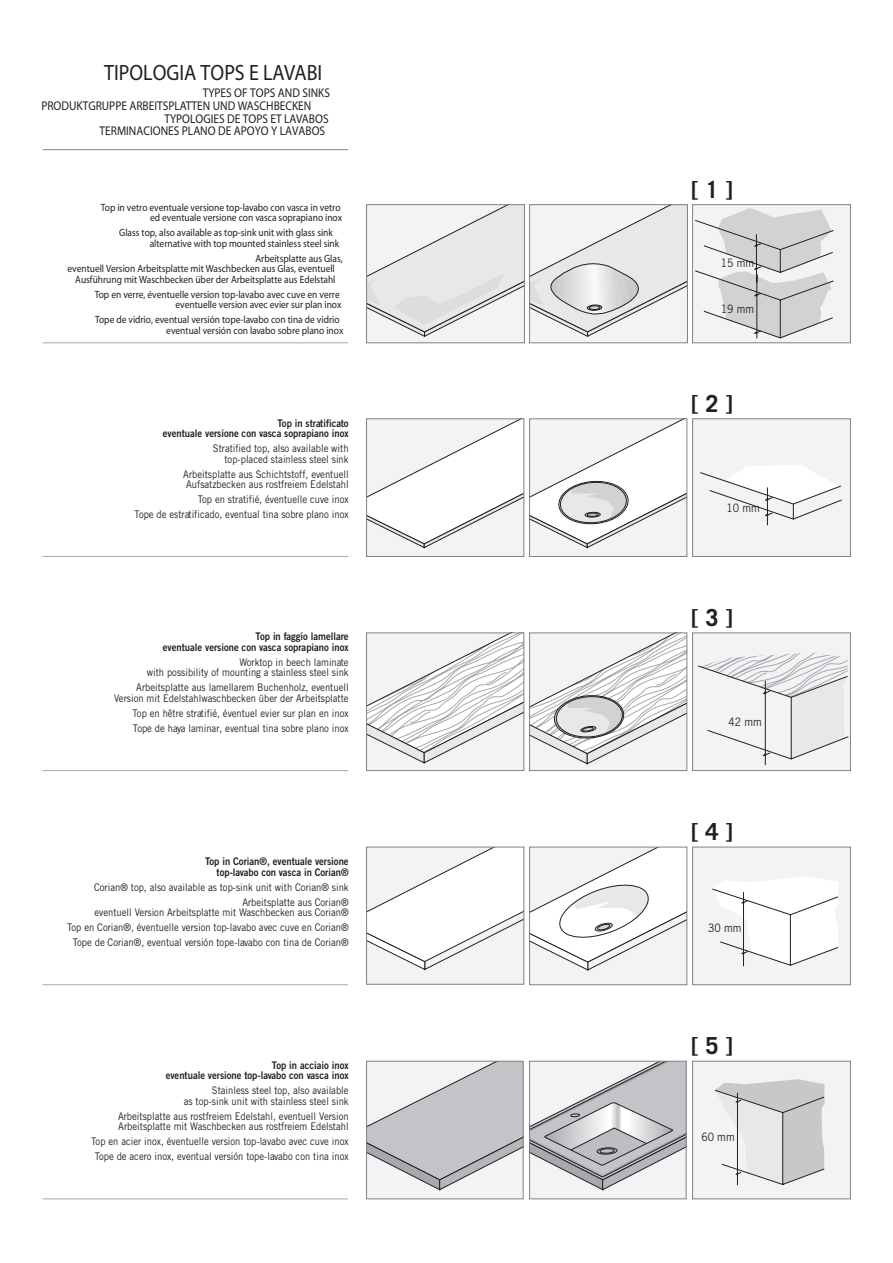
<style>
.page{position:relative;width:893px;height:1263px;background:#fff}
.page>*{position:absolute;margin:0;border:0;box-sizing:border-box;transform-origin:0 0}
.t1{font:700 23.55px "Trade Gothic";color:#231f20}
.t2{font:22.2px "Trade Gothic Bold Two";color:#231f20;scale:.9 1}
.t3{font:12.75px "Trade Gothic";color:#231f20;scale:.9 1}
.t4{font:11.55px "Trade Gothic";color:#231f20;scale:.9 1}
.t5{font:10.5px/10.5px "Trade Gothic";color:#231f20;text-align:right;scale:.9 1}
.t6{font:10.5px/10.5px "Trade Gothic Bold Two";color:#231f20;text-align:right;scale:.9 1}
</style>
<div class="page">
<hr style="left:43px;top:149px;width:305px;height:1px;background:#808285">
<hr style="left:43px;top:342px;width:305px;height:1px;background:#a8a9ad">
<div style="left:692px;top:204px;width:159px;height:139px;background:#f2f3f4;border:1px solid #808285"></div>
<div style="left:367px;top:205px;width:157px;height:138px;background:#f2f3f4"></div>
<div style="left:366px;top:204px;width:159px;height:139px;border:1px solid #808285"></div>
<svg style="left:367px;top:205px;width:157px;height:132px"></svg>
<div style="left:530px;top:205px;width:157px;height:138px;background:#f2f3f4"></div>
<svg style="left:531px;top:206px;width:155px;height:131px"></svg>
<div style="left:529px;top:204px;width:159px;height:139px;border:1px solid #808285"></div>
<hr style="left:43px;top:556px;width:305px;height:1px;background:#a8a9ad">
<div style="left:692px;top:418px;width:159px;height:139px;background:#f2f3f4;border:1px solid #808285"></div>
<div style="left:367px;top:419px;width:157px;height:137px;background:#f2f3f4"></div>
<svg style="left:368px;top:420px;width:154px;height:128px"></svg>
<div style="left:366px;top:418px;width:158px;height:139px;border:1px solid #808285"></div>
<div style="left:530px;top:419px;width:157px;height:137px;background:#f2f3f4"></div>
<div style="left:529px;top:418px;width:158px;height:139px;border:1px solid #808285"></div>
<svg style="left:530px;top:419px;width:157px;height:129px"></svg>
<svg style="left:587px;top:513px;width:11px;height:4px"></svg>
<hr style="left:43px;top:770px;width:305px;height:1px;background:#a8a9ad">
<div style="left:692px;top:632px;width:159px;height:139px;background:#f2f3f4;border:1px solid #808285"></div>
<div style="left:367px;top:633px;width:157px;height:137px;background:#f2f3f4"></div>
<svg style="left:368px;top:634px;width:154px;height:129px"></svg>
<div style="left:366px;top:632px;width:158px;height:139px;border:1px solid #808285"></div>
<div style="left:530px;top:633px;width:157px;height:137px;background:#f2f3f4"></div>
<div style="left:529px;top:632px;width:158px;height:139px;border:1px solid #808285"></div>
<svg style="left:530px;top:633px;width:157px;height:131px"></svg>
<hr style="left:765px;top:681px;width:1px;height:84px;background:#231f20">
<svg style="left:698px;top:652px;width:151px;height:108px"></svg>
<div style="left:530px;top:847px;width:157px;height:138px;background:#f2f3f4"></div>
<div style="left:529px;top:847px;width:158px;height:138px;border:1px solid #808285"></div>
<svg style="left:530px;top:847px;width:157px;height:124px"></svg>
<div style="left:692px;top:847px;width:159px;height:138px;background:#f2f3f4;border:1px solid #808285"></div>
<svg style="left:712px;top:877px;width:127px;height:89px"></svg>
<hr style="left:43px;top:984px;width:305px;height:1px;background:#a8a9ad">
<div style="left:367px;top:847px;width:157px;height:137px;background:#f2f3f4"></div>
<svg style="left:368px;top:849px;width:154px;height:121px"></svg>
<div style="left:366px;top:847px;width:158px;height:137px;border:1px solid #808285"></div>
<div style="left:530px;top:1061px;width:156px;height:138px;background:#f2f3f4"></div>
<svg style="left:531px;top:1063px;width:153px;height:127px"></svg>
<svg style="left:600px;top:1148px;width:14px;height:5px"></svg>
<div style="left:570px;top:1113px;width:10px;height:4px;border:1px solid #231f20;border-radius:50%"></div>
<div style="left:529px;top:1061px;width:157px;height:138px;border:1px solid #808285"></div>
<div style="left:692px;top:1061px;width:159px;height:138px;background:#f2f3f4;border:1px solid #808285"></div>
<svg style="left:714px;top:1079px;width:111px;height:107px"></svg>
<div style="left:367px;top:1061px;width:156px;height:138px;background:#f2f3f4"></div>
<svg style="left:368px;top:1063px;width:153px;height:127px"></svg>
<div style="left:366px;top:1061px;width:157px;height:138px;border:1px solid #808285"></div>
<hr style="left:43px;top:1198px;width:305px;height:1px;background:#a8a9ad">
<hr style="left:767px;top:487px;width:1px;height:38px;background:#231f20">
<svg style="left:700px;top:465px;width:142px;height:55px"></svg>
<svg style="left:695px;top:208px;width:139px;height:131px"></svg>
<h2 class="t2" style="left:104px;top:61px;width:244px">TIPOLOGIA TOPS E LAVABI</h2>
<p class="t3" style="left:203px;top:87px;width:143px">TYPES OF TOPS AND SINKS</p>
<p class="t3" style="left:41px;top:100px;width:301px">PRODUKTGRUPPE ARBEITSPLATTEN UND WASCHBECKEN</p>
<p class="t3" style="left:164px;top:112px;width:184px">TYPOLOGIES DE TOPS ET LAVABOS</p>
<p class="t3" style="left:100px;top:125px;width:252px">TERMINACIONES PLANO DE APOYO Y LAVABOS</p>
<p class="t6" style="left:101px;top:202px;width:270px">Top in vetro eventuale versione top-lavabo con vasca in vetro ed eventuale versione con vasca soprapiano inox</p>
<p class="t5" style="left:150px;top:228px;width:212px;text-align:left;text-indent:-30px">Glass top, also available as top-sink unit with glass sink alternative with top mounted stainless steel sink</p>
<p class="t5" style="left:255px;top:253px;width:98px">Arbeitsplatte aus Glas,</p>
<p class="t5" style="left:67px;top:264px;width:299px">eventuell Version Arbeitsplatte mit Waschbecken aus Glas, eventuell</p>
<p class="t5" style="left:75px;top:274px;width:291px">Ausführung mit Waschbecken über der Arbeitsplatte aus Edelstahl</p>
<p class="t5" style="left:95px;top:289px;width:275px">Top en verre, éventuelle version top-lavabo avec cuve en verre eventuelle version avec evier sur plan inox</p>
<p class="t5" style="left:166px;top:315px;width:198px;text-align:left;text-indent:-71px">Tope de vidrio, eventual versión tope-lavabo con tina de vidrio eventual versión con lavabo sobre plano inox</p>
<p class="t6" style="left:163px;top:419px;width:208px">Top in stratificato<br>eventuale versione con vasca soprapiano inox</p>
<p class="t5" style="left:213px;top:444px;width:152px">Stratified top, also available with top-placed stainless steel sink</p>
<p class="t5" style="left:183px;top:470px;width:185px;text-align:left">Arbeitsplatte aus Schichtstoff, eventuell<br>Aufsatzbecken aus rostfreiem Edelstahl</p>
<p class="t5" style="left:135px;top:493px;width:239px;line-height:15px">Top en stratifié, éventuelle cuve inox<br>Tope de estratificado, eventual tina sobre plano inox</p>
<p class="t6" style="left:163px;top:632px;width:208px">Top in faggio lamellare<br>eventuale versione con vasca soprapiano inox</p>
<p class="t5" style="left:147px;top:657px;width:226px">Worktop in beech laminate<br>with possibility of mounting a stainless steel sink</p>
<p class="t5" style="left:114px;top:683px;width:262px">Arbeitsplatte aus lamellarem Buchenholz, eventuell<br>Version mit Edelstahlwaschbecken über der Arbeitsplatte</p>
<p class="t5" style="left:133px;top:706px;width:242px;line-height:15px;text-align:left">Top en hêtre stratifié, éventuel evier sur plan en inox<br>Tope de haya laminar, eventual tina sobre plano inox</p>
<p class="t6" style="left:205px;top:857px;width:161px">Top in Corian®, eventuale versione top-lavabo con vasca in Corian®</p>
<p class="t5" style="left:94px;top:881px;width:284px;line-height:15px">Corian® top, also available as top-sink unit with Corian® sink<br>Arbeitsplatte aus Corian®</p>
<p class="t5" style="left:67px;top:906px;width:314px;line-height:15px">eventuell Version Arbeitsplatte mit Waschbecken aus Corian®<br>Top en Corian®, éventuelle version top-lavabo avec cuve en Corian®<br>Tope de Corian®, eventual versión tope-lavabo con tina de Corian®</p>
<p class="t6" style="left:166px;top:1060px;width:205px">Top in acciaio inox<br>eventuale versione top-lavabo con vasca inox</p>
<p class="t5" style="left:184px;top:1086px;width:185px">Stainless steel top, also available<br>as top-sink unit with stainless steel sink</p>
<p class="t5" style="left:118px;top:1111px;width:258px;text-align:left">Arbeitsplatte aus rostfreiem Edelstahl, eventuell Version<br>Arbeitsplatte mit Waschbecken aus rostfreiem Edelstahl</p>
<p class="t5" style="left:91px;top:1135px;width:287px;line-height:15px;text-align:center">Top en acier inox, éventuelle version top-lavabo avec cuve inox<br>Tope de acero inox, eventual versión tope-lavabo con tina inox</p>
<h1 class="t1" style="left:691px;top:181px;width:43px">[ 1 ]</h1>
<p class="t4" style="left:721px;top:258px;width:39px">15 mm</p>
<p class="t4" style="left:721px;top:305px;width:39px">19 mm</p>
<h1 class="t1" style="left:691px;top:395px;width:43px">[ 2 ]</h1>
<p class="t4" style="left:726px;top:504px;width:39px">10 mm</p>
<h1 class="t1" style="left:691px;top:609px;width:43px">[ 3 ]</h1>
<p class="t4" style="left:728px;top:718px;width:39px">42 mm</p>
<h1 class="t1" style="left:691px;top:823px;width:43px">[ 4 ]</h1>
<p class="t4" style="left:708px;top:923px;width:39px">30 mm</p>
<h1 class="t1" style="left:691px;top:1037px;width:43px">[ 5 ]</h1>
<p class="t4" style="left:701px;top:1133px;width:39px">60 mm</p>
</div>
